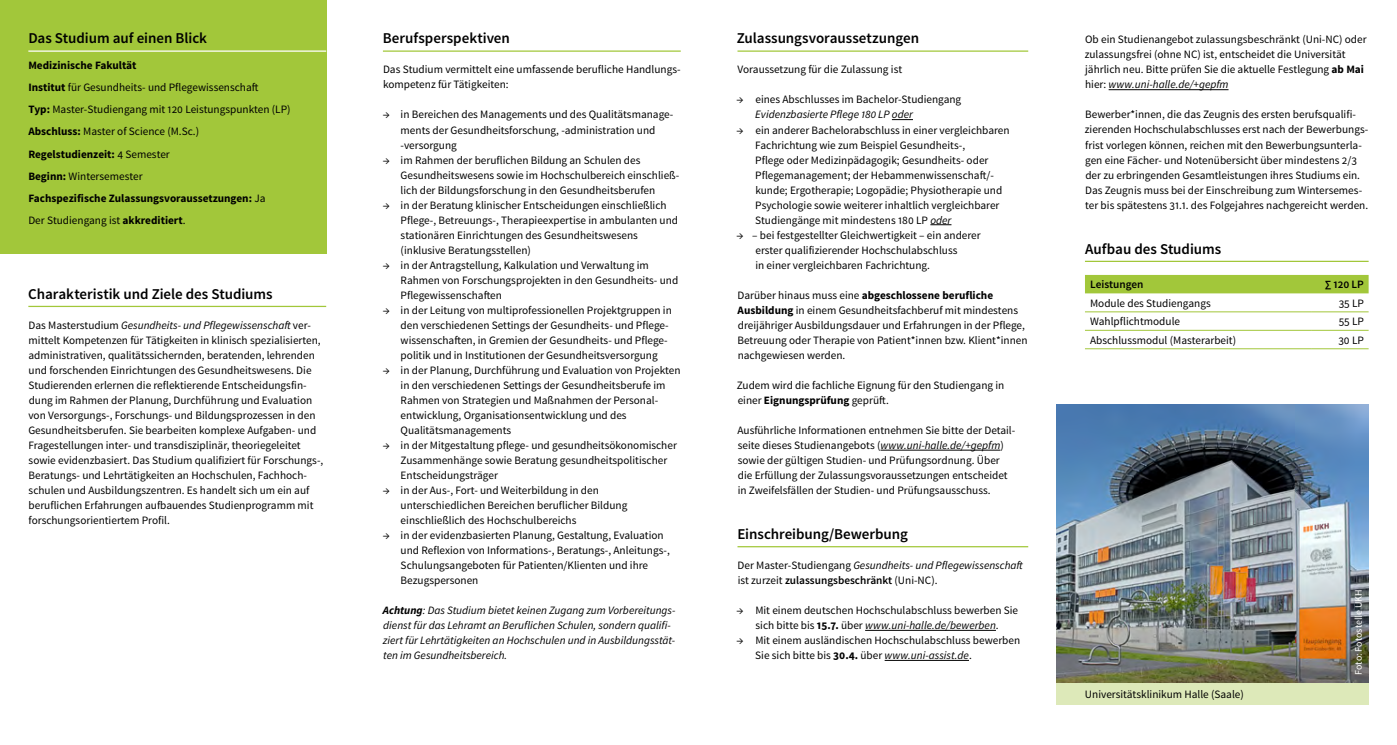
<style>
.page{position:relative;width:1397px;height:745px;background:#fff}
.page>*{position:absolute;margin:0;border:0;box-sizing:border-box;transform-origin:0 0}
.t1{font:600 15px "Source Sans Pro";letter-spacing:-.005em;color:#000}
.t2{font:11.25px/15px "Source Sans Pro";color:#000}
.t3{font:italic 11.25px/15px "Source Sans Pro";color:#000}
.t4{font:600 11.25px "Source Sans Pro";color:#000}
.t5{font:10px "Source Sans Pro";color:#fff}
.s1{font-weight:700}
.s2{font-style:italic}
.s3{font-weight:600}
</style>
<div class="page">
<hr style="left:28px;top:305px;width:298px;height:2px;background:#a2c73a">
<div style="left:0;top:0;width:326px;height:253px;background:#a2c73a"></div>
<hr style="left:28px;top:50px;width:298px;height:2px;background:#fff">
<hr style="left:383px;top:50px;width:297px;height:2px;background:#a2c73a">
<hr style="left:737px;top:50px;width:291px;height:2px;background:#a2c73a">
<svg style="left:891px;top:119px;width:21px;height:1px"></svg>
<svg style="left:930px;top:224px;width:21px;height:1px"></svg>
<hr style="left:880px;top:449px;width:120px;height:1px;background:#000">
<hr style="left:737px;top:545px;width:291px;height:2px;background:#a2c73a">
<hr style="left:865px;top:629px;width:130px;height:1px;background:#000">
<hr style="left:884px;top:659px;width:84px;height:1px;background:#000">
<hr style="left:1108px;top:89px;width:120px;height:1px;background:#000">
<hr style="left:1084px;top:260px;width:284px;height:2px;background:#a2c73a">
<div style="left:1085px;top:275px;width:283px;height:18px;background:#a2c73a"></div>
<hr style="left:1084px;top:311px;width:227px;height:1px;background:#a2c73a">
<hr style="left:1311px;top:311px;width:57px;height:1px;background:#a2c73a">
<hr style="left:1084px;top:329px;width:227px;height:1px;background:#a2c73a">
<hr style="left:1311px;top:329px;width:57px;height:1px;background:#a2c73a">
<hr style="left:1084px;top:348px;width:227px;height:1px;background:#a2c73a">
<hr style="left:1311px;top:348px;width:57px;height:1px;background:#a2c73a">
<img style="left:1056px;top:404px;width:312px;height:278px">
<div style="left:1056px;top:682px;width:312px;height:21px;background:#dde9b9"></div>
<h1 class="t1" style="left:28px;top:29px;width:180px">Das Studium auf einen Blick</h1>
<p class="t2" style="left:28px;top:54px;width:264px;line-height:22.1px"><span class="s1">Medizinische Fakultät<br>Institut</span> für Gesundheits- und Pflegewissenschaft<br><span class="s1">Typ:</span> Master-Studiengang mit 120 Leistungspunkten (LP)<br><span class="s1">Abschluss:</span> Master of Science (M.Sc.)<br><span class="s1">Regelstudienzeit:</span> 4 Semester<br><span class="s1">Beginn:</span> Wintersemester<br><span class="s1">Fachspezifische Zulassungsvoraussetzungen:</span> Ja<br>Der Studiengang ist <span class="s1">akkreditiert</span>.</p>
<h1 class="t1" style="left:28px;top:284px;width:246px">Charakteristik und Ziele des Studiums</h1>
<p class="t2" style="left:28px;top:317px;width:296px">Das Masterstudium <span class="s2">Gesundheits- und Pflegewissenschaft</span> ver&shy;mittelt Kompetenzen für Tätigkeiten in klinisch spezialisierten, administrativen, qualitätssichernden, beratenden, lehrenden und forschenden Einrichtungen des Gesundheitswesens. Die Studierenden erlernen die reflektierende Entscheidungsfin&shy;dung im Rahmen der Planung, Durchführung und Evaluation von Versorgungs-, Forschungs- und Bildungsprozessen in den Gesundheitsberufen. Sie bearbeiten komplexe Aufgaben- und Fragestellungen inter- und transdisziplinär, theoriegeleitet sowie evidenzbasiert. Das Studium qualifiziert für Forschungs-, Beratungs- und Lehrtätigkeiten an Hochschulen, Fachhoch&shy;schulen und Ausbildungszentren. Es handelt sich um ein auf beruflichen Erfahrungen aufbauendes Studienprogramm mit forschungsorientiertem Profil.</p>
<h1 class="t1" style="left:383px;top:29px;width:128px">Berufsperspektiven</h1>
<p class="t2" style="left:383px;top:62px;width:299px">Das Studium vermittelt eine umfassende berufliche Handlungs&shy;kompetenz für Tätigkeiten:</p>
<p class="t2" style="left:400px;top:107px;width:273px;text-indent:-18px">→ in Bereichen des Managements und des Qualitätsmanage&shy;ments der Gesundheitsforschung, -administration und -versorgung</p>
<p class="t2" style="left:400px;top:152px;width:279px;text-indent:-18px">→ im Rahmen der beruflichen Bildung an Schulen des<br>Gesundheitswesens sowie im Hochschulbereich einschließ&shy;lich der Bildungsforschung in den Gesundheitsberufen</p>
<p class="t2" style="left:400px;top:197px;width:279px;text-indent:-18px">→ in der Beratung klinischer Entscheidungen einschließlich Pflege-, Betreuungs-, Therapieexpertise in ambulanten und stationären Einrichtungen des Gesundheitswesens (inklusive Beratungsstellen)</p>
<p class="t2" style="left:400px;top:257px;width:279px;text-indent:-18px">→ in der Antragstellung, Kalkulation und Verwaltung im<br>Rahmen von Forschungsprojekten in den Gesundheits- und<br>Pflegewissenschaften</p>
<p class="t2" style="left:400px;top:302px;width:273px;text-indent:-18px">→ in der Leitung von multiprofessionellen Projektgruppen in den verschiedenen Settings der Gesundheits- und Pflege&shy;wissenschaften, in Gremien der Gesundheits- und Pflege&shy;politik und in Institutionen der Gesundheitsversorgung</p>
<p class="t2" style="left:400px;top:362px;width:281px;text-indent:-18px">→ in der Planung, Durchführung und Evaluation von Projekten in den verschiedenen Settings der Gesundheitsberufe im Rahmen von Strategien und Maßnahmen der Personal-- entwicklung, Organisationsentwicklung und des Qualitätsmanagements</p>
<p class="t2" style="left:400px;top:437px;width:278px;text-indent:-18px">→ in der Mitgestaltung pflege- und gesundheitsökonomischer<br>Zusammenhänge sowie Beratung gesundheitspolitischer<br>Entscheidungsträger</p>
<p class="t2" style="left:400px;top:482px;width:228px;text-indent:-18px">→ in der Aus-, Fort- und Weiterbildung in den unterschiedlichen Bereichen beruflicher Bildung einschließlich des Hochschulbereichs</p>
<p class="t2" style="left:400px;top:527px;width:271px;text-indent:-18px">→ in der evidenzbasierten Planung, Gestaltung, Evaluation und Reflexion von Informations-, Beratungs-, Anleitungs-, Schulungsangeboten für Patienten/Klienten und ihre Bezugspersonen</p>
<p class="t3" style="left:383px;top:602px;width:294px"><span class="s1">Achtung</span>: Das Studium bietet keinen Zugang zum Vorbereitungs&shy;dienst für das Lehramt an Beruflichen Schulen, sondern qualifi&shy;ziert für Lehrtätigkeiten an Hochschulen und in Ausbildungsstät&shy;ten im Gesundheitsbereich.</p>
<h1 class="t1" style="left:736px;top:29px;width:184px">Zulassungsvoraussetzungen</h1>
<p class="t2" style="left:737px;top:62px;width:166px">Voraussetzung für die Zulassung ist</p>
<p class="t2" style="left:736px;top:92px;width:226px">→ eines Abschlusses im Bachelor-Studiengang</p>
<p class="t3" style="left:755px;top:107px;width:159px">Evidenzbasierte Pflege 180 LP oder</p>
<p class="t2" style="left:755px;top:122px;width:256px;text-indent:-19px">→ ein anderer Bachelorabschluss in einer vergleichbaren Fachrichtung wie zum Beispiel Gesundheits-,<br>Pflege oder Medizinpädagogik; Gesundheits- oder Pflegemanagement; der Hebammenwissenschaft/- kunde; Ergotherapie; Logopädie; Physiotherapie und Psychologie sowie weiterer inhaltlich vergleichbarer Studiengänge mit mindestens 180 LP <span class="s2">oder</span></p>
<p class="t2" style="left:755px;top:227px;width:227px;text-indent:-19px">→ – bei festgestellter Gleichwertigkeit – ein anderer erster qualifizierender Hochschulabschluss<br>in einer vergleichbaren Fachrichtung.</p>
<p class="t2" style="left:737px;top:287px;width:291px">Darüber hinaus muss eine <span class="s1">abgeschlossene berufliche Ausbildung</span> in einem Gesundheitsfachberuf mit mindestens dreijähriger Ausbildungsdauer und Erfahrungen in der Pflege, Betreuung oder Therapie von Patient*innen bzw. Klient*innen nachgewiesen werden.</p>
<p class="t2" style="left:736px;top:377px;width:269px">Zudem wird die fachliche Eignung für den Studiengang in einer <span class="s1">Eignungsprüfung</span> geprüft.</p>
<p class="t2" style="left:737px;top:422px;width:279px">Ausführliche Informationen entnehmen Sie bitte der Detail&shy;seite dieses Studienangebots (<span class="s2">www.uni-halle.de/+gepfm</span>) sowie der gültigen Studien- und Prüfungsordnung. Über die Erfüllung der Zulassungsvoraussetzungen entscheidet in Zweifelsfällen der Studien- und Prüfungsausschuss.</p>
<h1 class="t1" style="left:737px;top:524px;width:172px">Einschreibung/Bewerbung</h1>
<p class="t2" style="left:737px;top:557px;width:287px">Der Master-Studiengang <span class="s2">Gesundheits- und Pflegewissenschaft </span>ist zurzeit <span class="s3">zulassungsbeschränkt</span> (Uni-NC).</p>
<p class="t2" style="left:736px;top:602px;width:283px;text-align:center">→ Mit einem deutschen Hochschulabschluss bewerben Sie sich bitte bis <span class="s1">15.7.</span> über <span class="s2">www.uni-halle.de/bewerben</span>.</p>
<p class="t2" style="left:755px;top:632px;width:266px;text-indent:-19px">→ Mit einem ausländischen Hochschulabschluss bewerben<br>Sie sich bitte bis <span class="s1">30.4.</span> über <span class="s2">www.uni-assist.de</span>.</p>
<p class="t2" style="left:1084px;top:32px;width:283px">Ob ein Studienangebot zulassungsbeschränkt (Uni-NC) oder zulassungsfrei (ohne NC) ist, entscheidet die Universität jährlich neu. Bitte prüfen Sie die aktuelle Festlegung <span class="s1">ab Mai </span>hier: <span class="s2">www.uni-halle.de/+gepfm</span></p>
<p class="t2" style="left:1084px;top:107px;width:285px">Bewerber*innen, die das Zeugnis des ersten berufsqualifi&shy;zierenden Hochschulabschlusses erst nach der Bewerbungs&shy;frist vorlegen können, reichen mit den Bewerbungsunterla&shy;gen eine Fächer- und Notenübersicht über mindestens 2/3 der zu erbringenden Gesamtleistungen ihres Studiums ein.<br>Das Zeugnis muss bei der Einschreibung zum Wintersemes&shy;ter bis spätestens 31.1. des Folgejahres nachgereicht werden.</p>
<h1 class="t1" style="left:1084px;top:239px;width:137px">Aufbau des Studiums</h1>
<p class="t4" style="left:1089px;top:277px;width:55px">Leistungen</p>
<p class="t4" style="left:1324px;top:277px;width:40px">∑ 120 LP</p>
<p class="t2" style="left:1089px;top:295px;width:122px">Module des Studiengangs</p>
<p class="t2" style="left:1338px;top:295px;width:27px">35 LP</p>
<p class="t2" style="left:1089px;top:314px;width:91px">Wahlpflichtmodule</p>
<p class="t2" style="left:1338px;top:314px;width:27px">55 LP</p>
<p class="t2" style="left:1089px;top:332px;width:148px">Abschlussmodul (Masterarbeit)</p>
<p class="t2" style="left:1337px;top:332px;width:27px">30 LP</p>
<p class="t2" style="left:1084px;top:686px;width:160px">Universitätsklinikum Halle (Saale)</p>
<p class="t5" style="left:1351px;top:674px;width:87px;rotate:-90deg">Foto: Fotostelle UKH</p>
</div>
